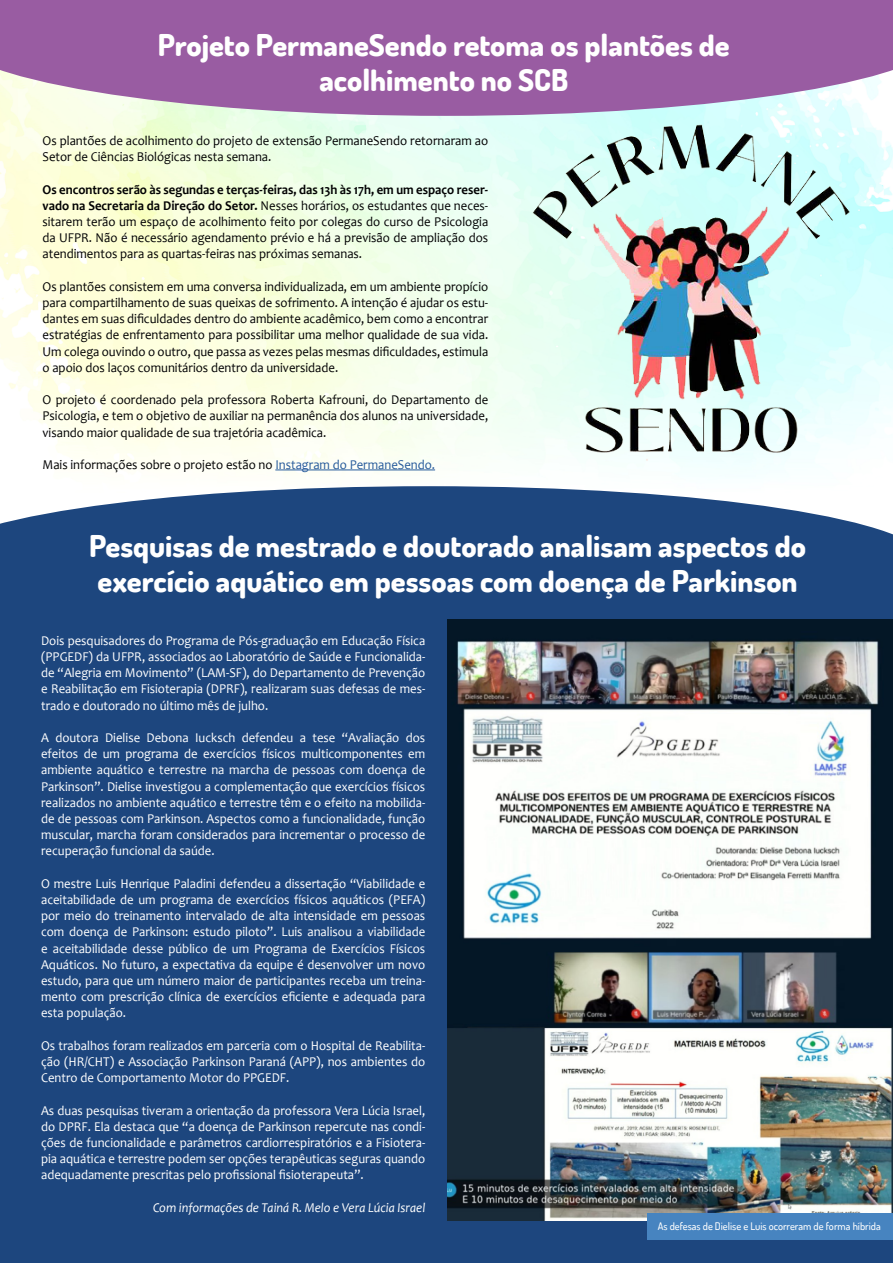
<style>
.page{position:relative;width:893px;height:1263px;background:#fff}
.page>*{position:absolute;margin:0;border:0;box-sizing:border-box;transform-origin:0 0}
.t1{font:800 30px/34.5px "Dosis";color:#fff}
.t2{font:13.5px/16.2px "Candara";color:#fff;text-align:justify;scale:.94 1}
.t3{font:13.5px/16.2px "Candara";color:#020203;text-align:justify;scale:.94 1}
.t4{font:italic 13.5px "Candara";color:#fff;scale:.94 1}
.t5{font:500 10.5px "Dosis";color:#fff}
.s1{font-weight:700}
.s2{color:#275b9b}
</style>
<div class="page">
<img style="left:0;top:116px;width:893px;height:359px">
<svg style="left:0;top:0;width:893px;height:116px;background:#a26eab"></svg>
<div style="left:0;top:486px;width:893px;height:777px;background:#1d467e"></div>
<hr style="left:275px;top:470px;width:160px;height:1px;background:#275b9b">
<img style="left:447px;top:620px;width:446px;height:601px">
<div style="left:647px;top:1213px;width:246px;height:26px;background:#4784c0"></div>
<img style="left:509px;top:121px;width:356px;height:343px">
<h1 class="t1" style="left:158px;top:28px;width:573px;text-align:center">Projeto PermaneSendo retoma os plantões de acolhimento no SCB</h1>
<p class="t3" style="left:43px;top:132px;width:476px">Os plantões de acolhimento do projeto de extensão PermaneSendo retornaram ao<br>Setor de Ciências Biológicas nesta semana.</p>
<p class="t3" style="left:43px;top:181px;width:476px"><span class="s1">Os encontros serão às segundas e terças-feiras, das 13h às 17h, em um espaço reser&shy;vado na Secretaria da Direção do Setor.</span> Nesses horários, os estudantes que neces&shy;sitarem terão um espaço de acolhimento feito por colegas do curso de Psicologia da UFPR. Não é necessário agendamento prévio e há a previsão de ampliação dos atendimentos para as quartas-feiras nas próximas semanas.</p>
<p class="t3" style="left:43px;top:278px;width:476px">Os plantões consistem em uma conversa individualizada, em um ambiente propício para compartilhamento de suas queixas de sofrimento. A intenção é ajudar os estu&shy;dantes em suas dificuldades dentro do ambiente acadêmico, bem como a encontrar estratégias de enfrentamento para possibilitar uma melhor qualidade de sua vida.<br>Um colega ouvindo o outro, que passa as vezes pelas mesmas dificuldades, estimula o apoio dos laços comunitários dentro da universidade.</p>
<p class="t3" style="left:43px;top:392px;width:476px">O projeto é coordenado pela professora Roberta Kafrouni, do Departamento de Psicologia, e tem o objetivo de auxiliar na permanência dos alunos na universidade, visando maior qualidade de sua trajetória acadêmica.</p>
<p class="t3" style="left:43px;top:456px;width:419px">Mais informações sobre o projeto estão no <span class="s2">Instagram do PermaneSendo.</span></p>
<h1 class="t1" style="left:89px;top:528px;width:718px">Pesquisas de mestrado e doutorado analisam aspectos do exercício aquático em pessoas com doença de Parkinson</h1>
<p class="t2" style="left:41px;top:632px;width:410px">Dois pesquisadores do Programa de Pós-graduação em Educação Física (PPGEDF) da UFPR, associados ao Laboratório de Saúde e Funcionalida&shy;de “Alegria em Movimento” (LAM-SF), do Departamento de Prevenção e Reabilitação em Fisioterapia (DPRF), realizaram suas defesas de mes&shy;trado e doutorado no último mês de julho.</p>
<p class="t2" style="left:41px;top:729px;width:410px">A doutora Dielise Debona Iucksch defendeu a tese “Avaliação dos efeitos de um programa de exercícios físicos multicomponentes em ambiente aquático e terrestre na marcha de pessoas com doença de Parkinson”. Dielise investigou a complementação que exercícios físicos realizados no ambiente aquático e terrestre têm e o efeito na mobilida&shy;de de pessoas com Parkinson. Aspectos como a funcionalidade, função muscular, marcha foram considerados para incrementar o processo de recuperação funcional da saúde.</p>
<p class="t2" style="left:41px;top:875px;width:410px">O mestre Luis Henrique Paladini defendeu a dissertação “Viabilidade e aceitabilidade de um programa de exercícios físicos aquáticos (PEFA) por meio do treinamento intervalado de alta intensidade em pessoas com doença de Parkinson: estudo piloto”. Luis analisou a viabilidade e aceitabilidade desse público de um Programa de Exercícios Físicos Aquáticos. No futuro, a expectativa da equipe é desenvolver um novo estudo, para que um número maior de participantes receba um treina&shy;mento com prescrição clínica de exercícios eficiente e adequada para esta população.</p>
<p class="t2" style="left:41px;top:1037px;width:410px">Os trabalhos foram realizados em parceria com o Hospital de Reabilita&shy;ção (HR/CHT) e Associação Parkinson Paraná (APP), nos ambientes do Centro de Comportamento Motor do PPGEDF.</p>
<p class="t2" style="left:41px;top:1102px;width:410px">As duas pesquisas tiveram a orientação da professora Vera Lúcia Israel, do DPRF. Ela destaca que “a doença de Parkinson repercute nas condi&shy;ções de funcionalidade e parâmetros cardiorrespiratórios e a Fisiotera&shy;pia aquática e terrestre podem ser opções terapêuticas seguras quando adequadamente prescritas pelo profissional fisioterapeuta”.</p>
<p class="t4" style="left:153px;top:1199px;width:291px">Com informações de Tainá R. Melo e Vera Lúcia Israel</p>
<p class="t5" style="left:658px;top:1219px;width:225px">As defesas de Dielise e Luis ocorreram de forma híbrida</p>
</div>
